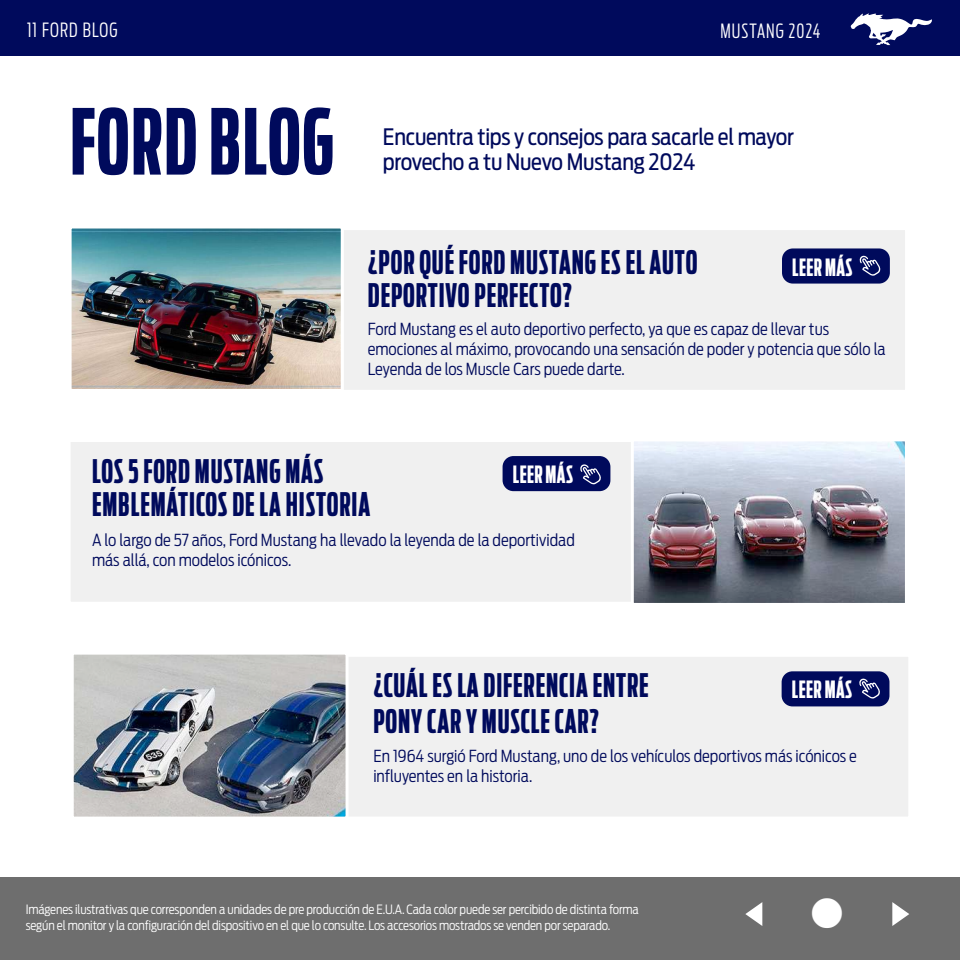
<style>
.page{position:relative;width:960px;height:960px;background:#fff}
.page>*{position:absolute;margin:0;border:0;box-sizing:border-box;transform-origin:0 0}
.t1{font:700 90px "Ford Antenna Comp";letter-spacing:.02em;color:#000a5c}
.t2{font:38.25px "Webdings";color:#fff;scale:1.42 1}
.t3{font:700 32.25px/33px "Ford Antenna Comp";letter-spacing:.03em;color:#000a5c}
.t4{font:700 23.62px "Ford Antenna Comp";letter-spacing:.02em;color:#fff}
.t5{font:22.5px/25.5px "Ford Antenna Cond";letter-spacing:-.01em;color:#000a5c}
.t6{font:300 19.5px "Ford Antenna Extra Cond";letter-spacing:.06em;color:#fff}
.t7{font:300 16.5px/20.2px "Ford Antenna Cond";color:#000a5c}
.t8{font:300 12.75px/15.3px "Ford Antenna Cond";letter-spacing:-.01em;color:#fff}
</style>
<div class="page">
<div style="left:0;top:878px;width:960px;height:82px;background:#6e6e6e"></div>
<div style="left:0;top:0;width:960px;height:56px;background:#000a5c"></div>
<svg style="left:851px;top:13px;width:81px;height:32px"></svg>
<div style="left:340px;top:227px;width:568px;height:166px;background:#f0f0f0;border:3px solid #fff"></div>
<div style="left:68px;top:439px;width:567px;height:166px;background:#f0f0f0;border:3px solid #fff"></div>
<div style="left:344px;top:654px;width:567px;height:166px;background:#f0f0f0;border:3px solid #fff"></div>
<img style="left:75px;top:656px;width:270px;height:160px">
<div style="left:71px;top:652px;width:278px;height:168px;border:3px solid #fff"></div>
<img style="left:635px;top:442px;width:269px;height:160px">
<div style="left:631px;top:438px;width:277px;height:168px;border:3px solid #fff"></div>
<img style="left:73px;top:230px;width:267px;height:158px">
<div style="left:69px;top:226px;width:275px;height:166px;border:3px solid #fff"></div>
<div style="left:782px;top:248px;width:108px;height:36px;background:#000a5c;border-radius:11px"></div>
<svg style="left:859px;top:255px;width:22px;height:21px"></svg>
<div style="left:503px;top:456px;width:107px;height:35px;background:#000a5c;border-radius:11px"></div>
<svg style="left:580px;top:464px;width:21px;height:20px"></svg>
<div style="left:782px;top:671px;width:107px;height:35px;background:#000a5c;border-radius:11px"></div>
<svg style="left:859px;top:678px;width:21px;height:21px"></svg>
<p class="t6" style="left:27px;top:14px;width:92px">11 FORD BLOG</p>
<h1 class="t1" style="left:70px;top:64px;width:265px">FORD BLOG</h1>
<p class="t6" style="left:720px;top:15px;width:101px">MUSTANG 2024</p>
<h3 class="t5" style="left:383px;top:121px;width:413px">Encuentra tips y consejos para sacarle el mayor provecho a tu Nuevo Mustang 2024</h3>
<h3 class="t3" style="left:368px;top:242px;width:331px">¿POR QUÉ FORD MUSTANG ES EL AUTO<br>DEPORTIVO PERFECTO?</h3>
<p class="t7" style="left:368px;top:317px;width:519px;line-height:19.8px">Ford Mustang es el auto deportivo perfecto, ya que es capaz de llevar tus emociones al máximo, provocando una sensación de poder y potencia que sólo la<br>Leyenda de los Muscle Cars puede darte.</p>
<h3 class="t4" style="left:792px;top:247px;width:62px">LEER MÁS</h3>
<h3 class="t3" style="left:92px;top:451px;width:280px">LOS 5 FORD MUSTANG MÁS<br>EMBLEMÁTICOS DE LA HISTORIA</h3>
<p class="t7" style="left:92px;top:528px;width:484px">A lo largo de 57 años, Ford Mustang ha llevado la leyenda de la deportividad más allá, con modelos icónicos.</p>
<h3 class="t4" style="left:513px;top:454px;width:62px">LEER MÁS</h3>
<h3 class="t3" style="left:373px;top:664px;width:277px;line-height:36px">¿CUÁL ES LA DIFERENCIA ENTRE<br>PONY CAR Y MUSCLE CAR?</h3>
<p class="t7" style="left:373px;top:743px;width:485px">En 1964 surgió Ford Mustang, uno de los vehículos deportivos más icónicos e influyentes en la historia.</p>
<h3 class="t4" style="left:792px;top:670px;width:62px">LEER MÁS</h3>
<p class="t8" style="left:26px;top:901px;width:615px">Imágenes ilustrativas que corresponden a unidades de pre producción de E.U.A. Cada color puede ser percibido de distinta forma según el monitor y la configuración del dispositivo en el que lo consulte. Los accesorios mostrados se venden por separado.</p>
<h2 class="t2" style="left:732px;top:895px;width:138px">✓■ ✔</h2>
</div>
